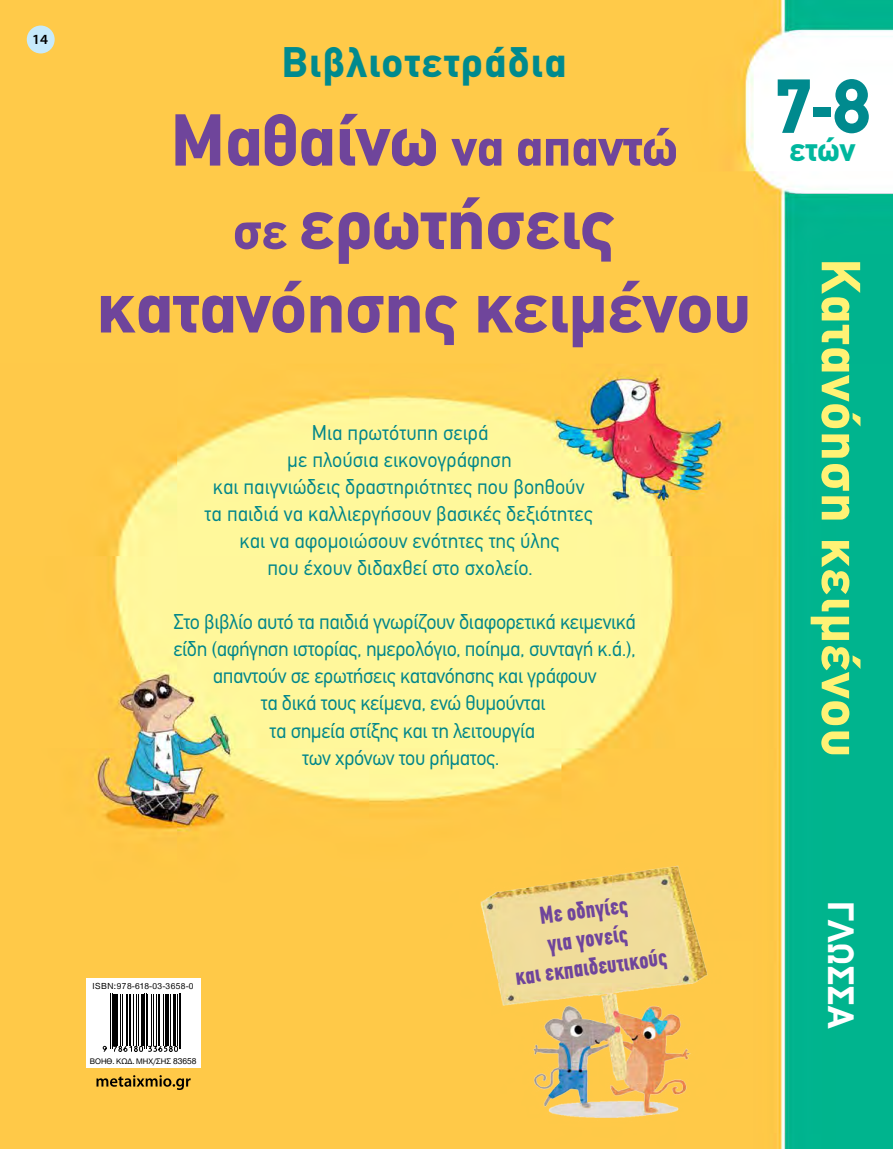
<style>
.page{position:relative;width:893px;height:1149px;background:#fff}
.page>*{position:absolute;margin:0;border:0;box-sizing:border-box;transform-origin:0 0}
.t1{font:700 75px "CF Din";color:#008a8e}
.t2{font:700 72px/83.4px "CF Din";color:#6f459b;text-align:center}
.t3{font:700 54px "CF Din";letter-spacing:.03em;color:#fff275}
.t4{font:700 52.5px "CF Din";color:#6f459b}
.t5{font:700 42px "CF Din";letter-spacing:.04em;color:#008a8e}
.t6{font:700 36px "CF Din";letter-spacing:.03em;color:#fff}
.t7{font:700 33px "CF Din";color:#00b79e}
.t8{font:700 24px/28.5px "CF Din Condensed";color:#6f459b;text-align:center}
.t9{font:21px/27px "CF Din";letter-spacing:-.02em;color:#00868a;text-align:center}
.t10{font:21px/27px "CF Din";color:#00868a;text-align:center}
.t11{font:600 14.1px "Myriad Pro";color:#000;scale:1.06 1}
.t12{font:9px "Helvetica Neue Greek";letter-spacing:.05em;color:#000}
.t13{font:8.25px "Helvetica Neue Greek";color:#000}
.s1{font-size:72px}
.s2{font-size:52.5px}
.s3{font-size:9px}
</style>
<div class="page">
<img style="left:0;top:0;width:893px;height:1148px">
<img style="left:422px;top:792px;width:358px;height:356px">
<div style="left:86px;top:977px;width:114px;height:90px;background:#fff"></div>
<hr style="left:110px;top:993px;width:1px;height:55px;background:#000">
<hr style="left:112px;top:993px;width:1px;height:55px;background:#000">
<hr style="left:113px;top:993px;width:3px;height:51px;background:#000">
<hr style="left:116px;top:993px;width:2px;height:51px;background:#000">
<hr style="left:120px;top:993px;width:1px;height:51px;background:#000">
<hr style="left:122px;top:993px;width:1px;height:51px;background:#000">
<hr style="left:126px;top:993px;width:1px;height:51px;background:#000">
<hr style="left:127px;top:993px;width:1px;height:51px;background:#000">
<hr style="left:130px;top:993px;width:1px;height:51px;background:#000">
<hr style="left:133px;top:993px;width:1px;height:51px;background:#000">
<hr style="left:136px;top:993px;width:1px;height:51px;background:#000">
<hr style="left:138px;top:993px;width:1px;height:51px;background:#000">
<hr style="left:141px;top:993px;width:1px;height:51px;background:#000">
<hr style="left:143px;top:993px;width:1px;height:51px;background:#000">
<hr style="left:145px;top:993px;width:1px;height:55px;background:#000">
<hr style="left:146px;top:993px;width:1px;height:55px;background:#000">
<hr style="left:148px;top:993px;width:1px;height:51px;background:#000">
<hr style="left:151px;top:993px;width:1px;height:51px;background:#000">
<hr style="left:153px;top:993px;width:1px;height:51px;background:#000">
<hr style="left:156px;top:993px;width:1px;height:51px;background:#000">
<hr style="left:158px;top:993px;width:1px;height:51px;background:#000">
<hr style="left:159px;top:993px;width:1px;height:51px;background:#000">
<hr style="left:163px;top:993px;width:1px;height:51px;background:#000">
<hr style="left:165px;top:993px;width:3px;height:51px;background:#000">
<hr style="left:168px;top:993px;width:1px;height:51px;background:#000">
<hr style="left:171px;top:993px;width:1px;height:51px;background:#000">
<hr style="left:174px;top:993px;width:2px;height:51px;background:#000">
<hr style="left:177px;top:993px;width:1px;height:51px;background:#000">
<hr style="left:179px;top:993px;width:1px;height:55px;background:#000">
<hr style="left:180px;top:993px;width:1px;height:55px;background:#000">
<svg style="left:103px;top:1045px;width:75px;height:7px"></svg>
<svg style="left:96px;top:1074px;width:95px;height:15px"></svg>
<div style="left:27px;top:26px;width:28px;height:27px;background:#c7eafb;border-radius:50%"></div>
<p class="t11" style="left:32px;top:30px;width:17px">14</p>
<h3 class="t5" style="left:282px;top:39px;width:286px">Βιβλιοτετράδια</h3>
<h3 class="t4" style="left:171px;top:119px;width:508px"><span class="s1">Μαθαίνω</span> να απαντώ</h3>
<h2 class="t2" style="left:97px;top:183px;width:656px"><span class="s2">σε</span> ερωτήσεις κατανόησης κειμένου</h2>
<p class="t10" style="left:205px;top:419px;width:390px">Μια πρωτότυπη σειρά<br>με πλούσια εικονογράφηση<br>και παιγνιώδεις δραστηριότητες που βοηθούν τα παιδιά να καλλιεργήσουν βασικές δεξιότητες και να αφομοιώσουν ενότητες της ύλης<br>που έχουν διδαχθεί στο σχολείο.</p>
<p class="t9" style="left:173px;top:608px;width:464px">Στο βιβλίο αυτό τα παιδιά γνωρίζουν διαφορετικά κειμενικά είδη (αφήγηση ιστορίας, ημερολόγιο, ποίημα, συνταγή κ.ά.), απαντούν σε ερωτήσεις κατανόησης και γράφουν<br>τα δικά τους κείμενα, ενώ θυμούνται<br>τα σημεία στίξης και τη λειτουργία<br>των χρόνων του ρήματος.</p>
<h1 class="t1" style="left:775px;top:66px;width:97px">7-8</h1>
<h3 class="t7" style="left:789px;top:131px;width:67px">ετών</h3>
<h3 class="t3" style="left:870px;top:258px;width:500px;rotate:90deg">Κατανόηση κειμένου</h3>
<p class="t12" style="left:93px;top:980px;width:103px">ISBN:978-618-03-3658-0</p>
<p class="t13" style="left:90px;top:1056px;width:108px">ΒΟΗΘ. ΚΩΔ. MHX/ΣΗΣ <span class="s3">83658</span></p>
<p class="t8" style="left:507px;top:905px;width:154px;rotate:-7deg">Με οδηγίες<br>για γονείς<br>και εκπαιδευτικούς</p>
<h3 class="t6" style="left:860px;top:901px;width:129px;rotate:90deg">ΓΛΩΣΣΑ</h3>
</div>
